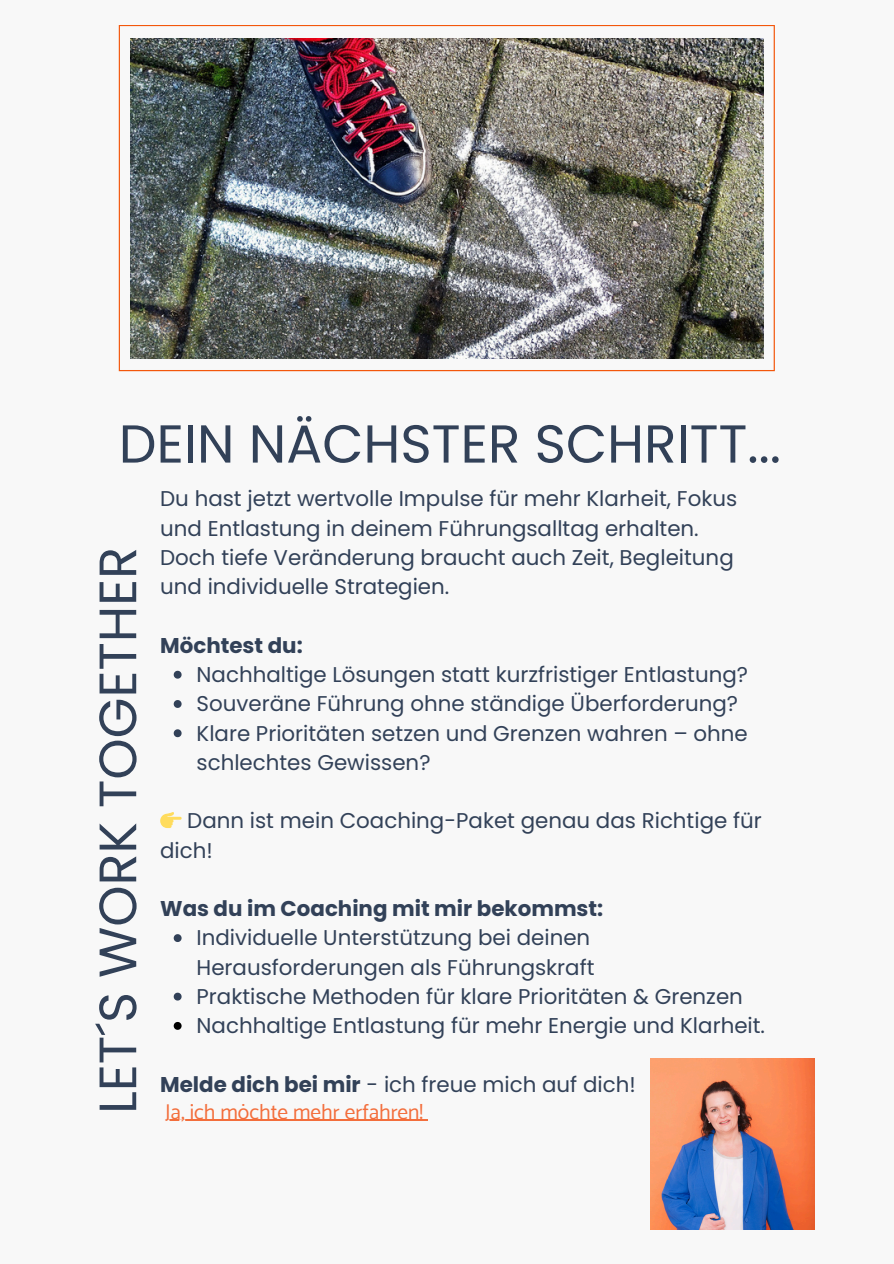
<style>
.page{position:relative;width:894px;height:1264px;background:#fff}
.page>*{position:absolute;margin:0;border:0;box-sizing:border-box;transform-origin:0 0}
.t1{font:53.25px "Poppins";color:#324158}
.t2{font:52.5px "Poppins";color:#324158}
.t3{font:21.3px/29.2px "Poppins";color:#324158}
.t4{font:700 21.3px "Poppins";color:#324158}
.t5{font:21.3px "Catamaran";color:#f36e3c}
.s1{font-weight:700}
</style>
<div class="page">
<div style="left:0;top:0;width:893px;height:1263px;background:#f8f8f8"></div>
<svg style="left:119px;top:25px;width:655px;height:346px"></svg>
<img style="left:131px;top:38px;width:632px;height:320px">
<img style="left:650px;top:1058px;width:164px;height:171px">
<svg style="left:174px;top:670px;width:7px;height:8px"></svg>
<svg style="left:174px;top:700px;width:7px;height:8px"></svg>
<svg style="left:174px;top:729px;width:7px;height:8px"></svg>
<svg style="left:174px;top:934px;width:7px;height:8px"></svg>
<svg style="left:174px;top:992px;width:7px;height:8px"></svg>
<svg style="left:174px;top:1022px;width:7px;height:7px"></svg>
<hr style="left:165px;top:1119px;width:258px;height:1px;background:#f36e3c">
<h1 class="t1" style="left:119px;top:413px;width:663px">DEIN NÄCHSTER SCHRITT...</h1>
<h2 class="t2" style="left:87px;top:1113px;width:568px;rotate:-90deg">LET´S WORK TOGETHER</h2>
<p class="t3" style="left:160px;top:484px;width:578px">Du hast jetzt wertvolle Impulse für mehr Klarheit, Fokus und Entlastung in deinem Führungsalltag erhalten.<br>Doch tiefe Veränderung braucht auch Zeit, Begleitung und individuelle Strategien.</p>
<p class="t4" style="left:160px;top:633px;width:144px">Möchtest du:</p>
<p class="t3" style="left:196px;top:660px;width:553px">Nachhaltige Lösungen statt kurzfristiger Entlastung?<br>Souveräne Führung ohne ständige Überforderung?<br>Klare Prioritäten setzen und Grenzen wahren – ohne schlechtes Gewissen?</p>
<p class="t3" style="left:160px;top:806px;width:603px;text-indent:27px">Dann ist mein Coaching-Paket genau das Richtige für dich!</p>
<p class="t4" style="left:160px;top:896px;width:444px">Was du im Coaching mit mir bekommst:</p>
<p class="t3" style="left:196px;top:923px;width:570px">Individuelle Unterstützung bei deinen Herausforderungen als Führungskraft<br>Praktische Methoden für klare Prioritäten &amp; Grenzen Nachhaltige Entlastung für mehr Energie und Klarheit.</p>
<p class="t3" style="left:160px;top:1069px;width:477px"><span class="s1">Melde dich bei mir</span> - ich freue mich auf dich!</p>
<p class="t5" style="left:165px;top:1098px;width:259px">Ja, ich möchte mehr erfahren!</p>
</div>
